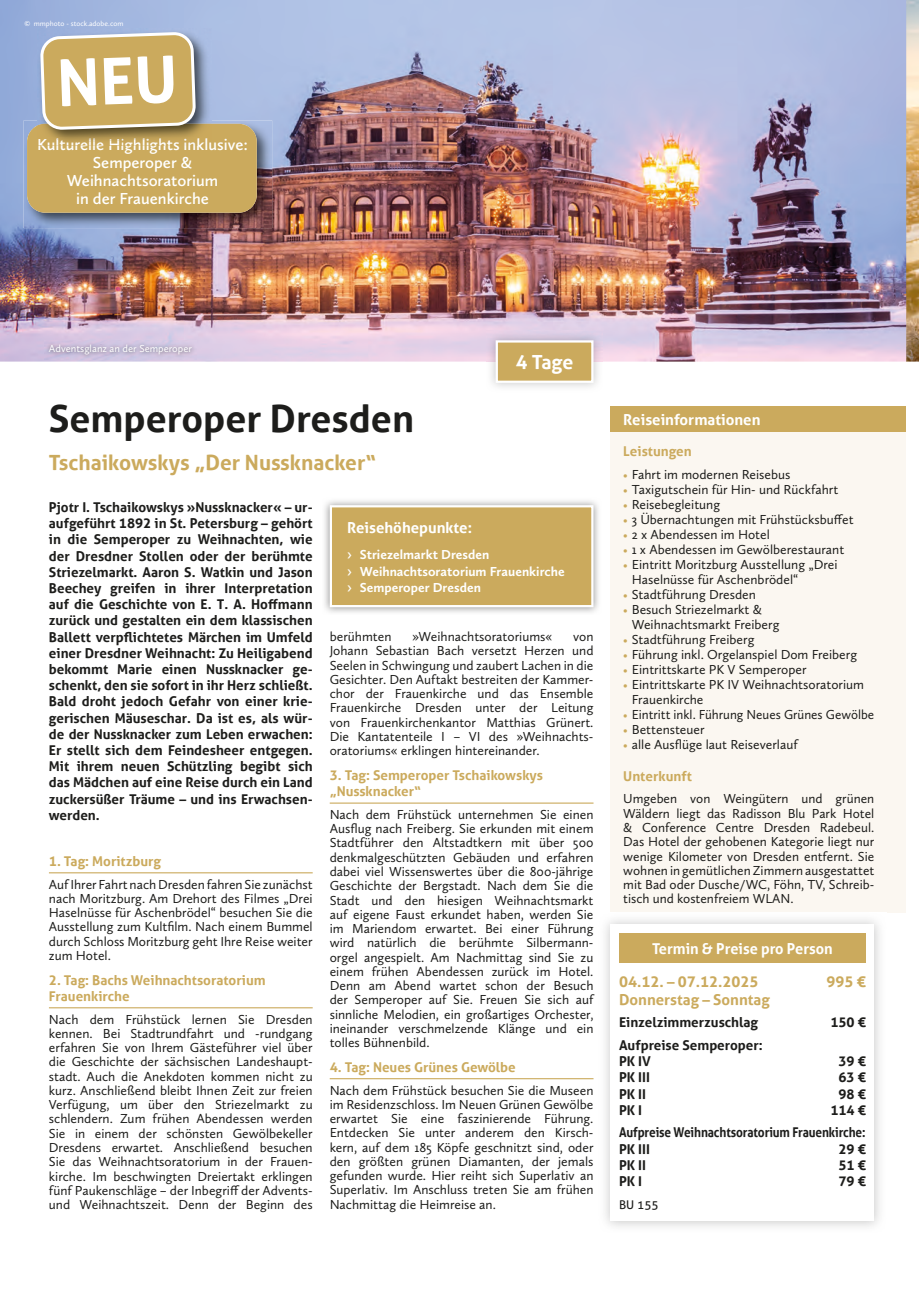
<style>
.page{position:relative;width:919px;height:1289px;background:#fff}
.page>*{position:absolute;margin:0;border:0;box-sizing:border-box;transform-origin:0 0}
.t1{font:700 37.5px "Aller";color:#1d1d1b}
.t2{font:700 21px "Aller";color:#cbaa5d}
.t3{font:700 19.5px "Aller";color:#fff}
.t4{font:600 16.5px/18px "Calluna Sans";color:#fff;text-align:center}
.t5{font:700 15px "Aller";color:#fff}
.t6{font:700 15px "Aller";color:#cbaa5d}
.t7{font:13.5px/14.2px "Calluna Sans";color:#1d1d1b;text-align:justify}
.t8{font:700 13.5px/16.2px "Aller";color:#1d1d1b}
.t9{font:700 13.5px/16.2px "Aller";color:#cbaa5d}
.t10{font:700 13.5px/16.2px "Calluna Sans";color:#fff}
.t11{font:12px "Aller";color:#1d1d1b}
.t12{font:10.5px "Calluna Sans";color:#fff}
.t13{font:7.5px "Calluna Sans";color:#fff}
.s1{color:#f2f2f2}
.s2{color:#f4f4f4}
.s3{color:#dedede}
.s4{color:#fefefe}
.s5{color:#eaeaea}
.s6{color:#e9e9e9}
.s7{color:#f4f4f3}
.s8{color:#f1f1f1}
.s9{color:#f9f9f9}
.s10{font-family:"Aller";font-weight:400}
.s11{font-size:12px;color:#cbaa5d}
</style>
<div class="page">
<img style="left:0;top:0;width:918px;height:361px">
<img style="left:486px;top:331px;width:117px;height:56px">
<div style="left:496px;top:341px;width:96px;height:41px;background:#cbaa5d"></div>
<div style="left:495px;top:340px;width:98px;height:43px;border:2px solid #fff"></div>
<div style="left:610px;top:406px;width:296px;height:26px;background:#cbaa5d"></div>
<div style="left:610px;top:432px;width:296px;height:480px;background:#fbf7f1"></div>
<div style="left:619px;top:933px;width:246px;height:29px;background:#cbaa5d"></div>
<hr style="left:49px;top:872px;width:264px;height:1px;background:#cbaa5d">
<hr style="left:49px;top:1007px;width:264px;height:1px;background:#cbaa5d">
<hr style="left:330px;top:802px;width:263px;height:1px;background:#cbaa5d">
<hr style="left:330px;top:1078px;width:263px;height:1px;background:#cbaa5d">
<img style="left:324px;top:500px;width:275px;height:113px">
<div style="left:331px;top:506px;width:261px;height:100px;background:#cbaa5d"></div>
<div style="left:330px;top:505px;width:263px;height:102px;border:2px solid #fff"></div>
<img style="left:45px;top:340px;width:151px;height:19px">
<img style="left:24px;top:120px;width:248px;height:108px">
<div style="left:27px;top:124px;width:230px;height:89px;background:#cbaa5d;border-radius:18px"></div>
<img style="left:37px;top:29px;width:174px;height:95px">
<svg style="left:38px;top:31px;width:159px;height:101px;background:#c6ad70"></svg>
<p class="t13" style="left:24px;top:21px;width:100px">© mmphoto - stock.adobe.com</p>
<p class="t4" style="left:37px;top:137px;width:212px">Ku<span class="s1">lt</span><span class="s2">ur</span><span class="s1">el</span><span class="s3">l</span><span class="s4">e</span> <span class="s5">Hi</span><span class="s4">g</span><span class="s6">hl</span><span class="s7">i</span><span class="s4">g</span><span class="s8">h</span><span class="s4">ts</span> <span class="s9">in</span><span class="s4">kl</span>usive:<br>Semperoper &amp;<br>Weihnachtsoratorium<br>in der Frauenkirche</p>
<p class="t12" style="left:49px;top:345px;width:145px">Adventsglanz an der Semperoper</p>
<h1 class="t1" style="left:49px;top:396px;width:366px">Semperoper Dresden</h1>
<h2 class="t2" style="left:49px;top:450px;width:329px">Tschaikowskys „Der Nussknacker“</h2>
<h3 class="t3" style="left:515px;top:350px;width:59px">4 Tage</h3>
<p class="t8" style="left:49px;top:499px;width:265px;text-align:justify">Pjotr I. Tschaikowskys »Nussknacker« – ur&shy;aufgeführt 1892 in St. Petersburg – gehört in die Semperoper zu Weihnachten, wie der Dresdner Stollen oder der berühmte Striezelmarkt. Aaron S. Watkin und Jason Beechey greifen in ihrer Interpretation auf die Geschichte von E. T. A. Hoffmann zurück und gestalten ein dem klassischen Ballett verpflichtetes Märchen im Umfeld einer Dresdner Weihnacht: Zu Heiligabend bekommt Marie einen Nussknacker ge&shy;schenkt, den sie sofort in ihr Herz schließt.<br>Bald droht jedoch Gefahr von einer krie&shy;gerischen Mäuseschar. Da ist es, als wür&shy;de der Nussknacker zum Leben erwachen:<br>Er stellt sich dem Feindesheer entgegen.<br>Mit ihrem neuen Schützling begibt sich das Mädchen auf eine Reise durch ein Land zuckersüßer Träume – und ins Erwachsen&shy;werden.</p>
<p class="t9" style="left:49px;top:853px;width:114px">1. Tag: Moritzburg</p>
<p class="t7" style="left:49px;top:878px;width:265px">Auf Ihrer Fahrt nach Dresden fahren Sie zunächst nach Moritzburg. Am Drehort des Filmes „Drei Haselnüsse für Aschenbrödel“ besuchen Sie die Ausstellung zum Kultfilm. Nach einem Bummel durch Schloss Moritzburg geht Ihre Reise weiter zum Hotel.</p>
<p class="t9" style="left:49px;top:971px;width:218px">2. Tag: Bachs Weihnachtsoratorium<br>Frauenkirche</p>
<p class="t7" style="left:49px;top:1013px;width:265px">Nach dem Frühstück lernen Sie Dresden kennen. Bei Stadtrundfahrt und -rundgang erfahren Sie von Ihrem Gästeführer viel über die Geschichte der sächsischen Landeshaupt&shy;stadt. Auch die Anekdoten kommen nicht zu kurz. Anschließend bleibt Ihnen Zeit zur freien Verfügung, um über den Striezelmarkt zu schlendern. Zum frühen Abendessen werden Sie in einem der schönsten Gewölbekeller Dresdens erwartet. Anschließend besuchen Sie das Weihnachtsoratorium in der Frauen&shy;kirche. Im beschwingten Dreiertakt erklingen fünf Paukenschläge – der Inbegriff der Advents&shy;und Weihnachtszeit. Denn der Beginn des</p>
<p class="t5" style="left:347px;top:518px;width:126px">Reisehöhepunkte:</p>
<p class="t10" style="left:347px;top:548px;width:219px"><span class="s10">›</span> Striezelmarkt Dresden<br><span class="s10">›</span> Weihnachtsoratorium Frauenkirche <span class="s10">›</span> Semperoper Dresden</p>
<p class="t7" style="left:330px;top:631px;width:63px">berühmten</p>
<p class="t7" style="left:412px;top:631px;width:142px">»Weihnachtsoratoriums«</p>
<p class="t7" style="left:330px;top:631px;width:265px;text-indent:243px">von Johann Sebastian Bach versetzt Herzen und Seelen in Schwingung und zaubert Lachen in die Gesichter. Den Auftakt bestreiten der Kammer&shy;chor der Frauenkirche und das Ensemble Frauenkirche Dresden unter der Leitung von Frauenkirchenkantor Matthias Grünert.<br>Die Kantatenteile I – VI des »Weihnachts&shy;oratoriums« erklingen hintereinander.</p>
<p class="t9" style="left:330px;top:767px;width:215px">3. Tag: Semperoper Tschaikowskys „Nussknacker“</p>
<p class="t7" style="left:330px;top:808px;width:265px">Nach dem Frühstück unternehmen Sie einen Ausflug nach Freiberg. Sie erkunden mit einem Stadtführer den Altstadtkern mit über 500 denkmalgeschützten Gebäuden und erfahren dabei viel Wissenswertes über die 800-jährige Geschichte der Bergstadt. Nach dem Sie die Stadt und den hiesigen Weihnachtsmarkt auf eigene Faust erkundet haben, werden Sie im Mariendom erwartet. Bei einer Führung wird natürlich die berühmte Silbermann&shy;orgel angespielt. Am Nachmittag sind Sie zu einem frühen Abendessen zurück im Hotel.<br>Denn am Abend wartet schon der Besuch der Semperoper auf Sie. Freuen Sie sich auf sinnliche Melodien, ein großartiges Orchester, ineinander verschmelzende Klänge und ein tolles Bühnenbild.</p>
<p class="t9" style="left:330px;top:1059px;width:188px">4. Tag: Neues Grünes Gewölbe</p>
<p class="t7" style="left:330px;top:1084px;width:265px">Nach dem Frühstück besuchen Sie die Museen im Residenzschloss. Im Neuen Grünen Gewölbe erwartet Sie eine faszinierende Führung.<br>Entdecken Sie unter anderem den Kirsch&shy;kern, auf dem 185 Köpfe geschnitzt sind, oder den größten grünen Diamanten, der jemals gefunden wurde. Hier reiht sich Superlativ an Superlativ. Im Anschluss treten Sie am frühen Nachmittag die Heimreise an.</p>
<p class="t5" style="left:623px;top:410px;width:139px">Reiseinformationen</p>
<p class="t9" style="left:623px;top:443px;width:70px">Leistungen</p>
<p class="t7" style="left:623px;top:469px;width:169px"><span class="s11">•</span> Fahrt im modernen Reisebus</p>
<p class="t7" style="left:623px;top:484px;width:216px"><span class="s11">•</span> Taxigutschein für Hin- und Rückfahrt</p>
<p class="t7" style="left:623px;top:499px;width:98px"><span class="s11">•</span> Reisebegleitung</p>
<p class="t7" style="left:623px;top:514px;width:232px"><span class="s11">•</span> 3 Übernachtungen mit Frühstücksbuffet</p>
<p class="t7" style="left:623px;top:529px;width:148px"><span class="s11">•</span> 2 x Abendessen im Hotel</p>
<p class="t7" style="left:623px;top:544px;width:222px"><span class="s11">•</span> 1 x Abendessen im Gewölberestaurant</p>
<p class="t7" style="left:631px;top:558px;width:207px;line-height:15px;text-indent:-9px"><span class="s11">•</span> Eintritt Moritzburg Ausstellung „Drei<br>Haselnüsse für Aschenbrödel“</p>
<p class="t7" style="left:623px;top:589px;width:134px"><span class="s11">•</span> Stadtführung Dresden</p>
<p class="t7" style="left:631px;top:603px;width:149px;line-height:15px;text-indent:-9px"><span class="s11">•</span> Besuch Striezelmarkt &amp;<br>Weihnachtsmarkt Freiberg</p>
<p class="t7" style="left:623px;top:634px;width:133px"><span class="s11">•</span> Stadtführung Freiberg</p>
<p class="t7" style="left:623px;top:649px;width:235px"><span class="s11">•</span> Führung inkl. Orgelanspiel Dom Freiberg</p>
<p class="t7" style="left:623px;top:664px;width:185px"><span class="s11">•</span> Eintrittskarte PK V Semperoper</p>
<p class="t7" style="left:631px;top:678px;width:234px;line-height:15px;text-indent:-9px"><span class="s11">•</span> Eintrittskarte PK IV Weihnachtsoratorium<br>Frauenkirche</p>
<p class="t7" style="left:623px;top:709px;width:252px"><span class="s11">•</span> Eintritt inkl. Führung Neues Grünes Gewölbe</p>
<p class="t7" style="left:623px;top:724px;width:83px"><span class="s11">•</span> Bettensteuer</p>
<p class="t7" style="left:623px;top:739px;width:176px"><span class="s11">•</span> alle Ausflüge laut Reiseverlauf</p>
<p class="t9" style="left:623px;top:768px;width:70px">Unterkunft</p>
<p class="t7" style="left:623px;top:793px;width:252px">Umgeben von Weingütern und grünen Wäldern liegt das Radisson Blu Park Hotel &amp; Conference Centre Dresden Radebeul.<br>Das Hotel der gehobenen Kategorie liegt nur wenige Kilometer von Dresden entfernt. Sie wohnen in gemütlichen Zimmern ausgestattet mit Bad oder Dusche/WC, Föhn, TV, Schreib&shy;tisch und kostenfreiem WLAN.</p>
<p class="t5" style="left:652px;top:939px;width:182px">Termin &amp; Preise pro Person</p>
<p class="t6" style="left:619px;top:972px;width:141px">04.12. – 07.12.2025</p>
<p class="t6" style="left:826px;top:972px;width:41px">995 €</p>
<p class="t6" style="left:619px;top:990px;width:152px">Donnerstag – Sonntag</p>
<p class="t8" style="left:619px;top:1014px;width:141px">Einzelzimmerzuschlag</p>
<p class="t8" style="left:830px;top:1014px;width:37px">150 €</p>
<p class="t8" style="left:619px;top:1037px;width:145px">Aufpreise Semperoper:<br>PK IV</p>
<p class="t8" style="left:838px;top:1053px;width:29px">39 €</p>
<p class="t8" style="left:619px;top:1069px;width:32px">PK III</p>
<p class="t8" style="left:838px;top:1069px;width:29px">63 €</p>
<p class="t8" style="left:619px;top:1085px;width:28px">PK II</p>
<p class="t8" style="left:838px;top:1085px;width:29px">98 €</p>
<p class="t8" style="left:619px;top:1101px;width:25px">PK I</p>
<p class="t8" style="left:619px;top:1098px;width:248px;line-height:22.6px;text-align:right">114 €<br>Aufpreise Weihnachtsoratorium Frauenkirche:</p>
<p class="t8" style="left:619px;top:1140px;width:32px">PK III</p>
<p class="t8" style="left:838px;top:1140px;width:29px">29 €</p>
<p class="t8" style="left:619px;top:1156px;width:28px">PK II</p>
<p class="t8" style="left:838px;top:1156px;width:29px">51 €</p>
<p class="t8" style="left:619px;top:1173px;width:25px">PK I</p>
<p class="t8" style="left:838px;top:1173px;width:29px">79 €</p>
<p class="t11" style="left:619px;top:1197px;width:41px">BU 155</p>
</div>
